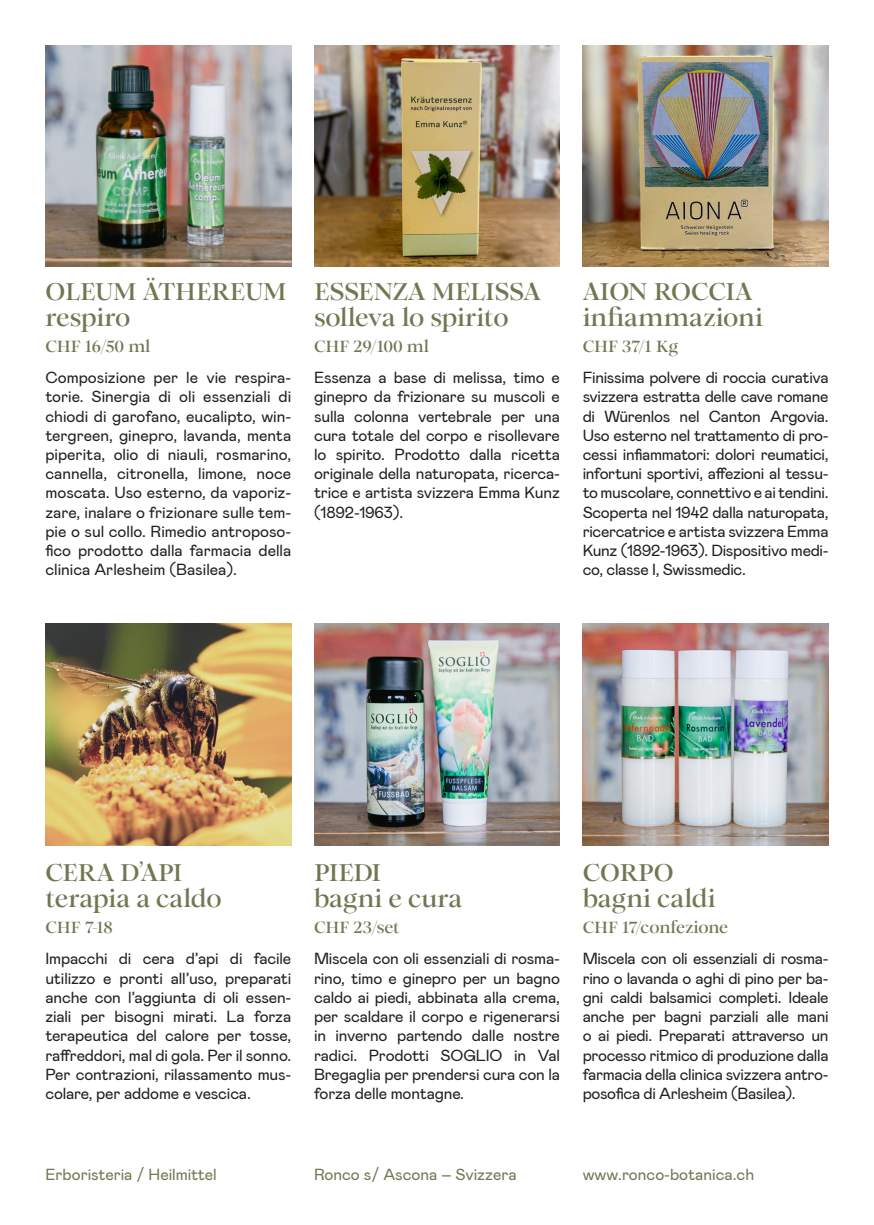
<style>
.page{position:relative;width:874px;height:1225px;background:#fff}
.page>*{position:absolute;margin:0;border:0;box-sizing:border-box;transform-origin:0 0}
.t1{font:24px/26px "Romie Trial Bold";letter-spacing:-.01em;color:#707852}
.t2{font:16px/19.2px "Mabry Pro";letter-spacing:-.01em;color:#231f20;text-align:justify}
.t3{font:16px "Mabry Pro";color:#707852}
.t4{font:16px "Romie Trial Bold";letter-spacing:-.015em;color:#707852}
</style>
<div class="page">
<img style="left:314px;top:624px;width:245px;height:221px">
<img style="left:45px;top:45px;width:246px;height:221px">
<img style="left:45px;top:624px;width:246px;height:221px">
<img style="left:582px;top:45px;width:246px;height:221px">
<img style="left:582px;top:624px;width:246px;height:221px">
<img style="left:314px;top:45px;width:245px;height:221px">
<h1 class="t1" style="left:45px;top:278px;width:243px">OLEUM ÄTHEREUM respiro</h1>
<p class="t4" style="left:45px;top:335px;width:107px">CHF 16/50 ml</p>
<p class="t2" style="left:45px;top:367px;width:247px">Composizione per le vie respira&shy;torie. Sinergia di oli essenziali di chiodi di garofano, eucalipto, win&shy;tergreen, ginepro, lavanda, menta piperita, olio di niauli, rosmarino, cannella, citronella, limone, noce moscata. Uso esterno, da vaporiz&shy;zare, inalare o frizionare sulle tem&shy;pie o sul collo. Rimedio antroposo&shy;fico prodotto dalla farmacia della clinica Arlesheim (Basilea).</p>
<h1 class="t1" style="left:314px;top:278px;width:228px">ESSENZA MELISSA solleva lo spirito</h1>
<p class="t4" style="left:314px;top:335px;width:116px">CHF 29/100 ml</p>
<p class="t2" style="left:314px;top:367px;width:247px">Essenza a base di melissa, timo e ginepro da frizionare su muscoli e sulla colonna vertebrale per una cura totale del corpo e risollevare lo spirito. Prodotto dalla ricetta originale della naturopata, ricerca&shy;trice e artista svizzera Emma Kunz (1892-1963).</p>
<h1 class="t1" style="left:582px;top:278px;width:182px">AION ROCCIA infiammazioni</h1>
<p class="t4" style="left:582px;top:335px;width:97px">CHF 37/1 Kg</p>
<p class="t2" style="left:582px;top:367px;width:247px">Finissima polvere di roccia curativa svizzera estratta delle cave romane di Würenlos nel Canton Argovia.<br>Uso esterno nel trattamento di pro&shy;cessi infiammatori: dolori reumatici, infortuni sportivi, affezioni al tessu&shy;to muscolare, connettivo e ai tendini.<br>Scoperta nel 1942 dalla naturopata, ricercatrice e artista svizzera Emma Kunz (1892-1963). Dispositivo medi&shy;co, classe I, Swissmedic.</p>
<h1 class="t1" style="left:45px;top:859px;width:178px">CERA D’API terapia a caldo</h1>
<p class="t4" style="left:45px;top:916px;width:69px">CHF 7-18</p>
<p class="t2" style="left:45px;top:948px;width:247px">Impacchi di cera d’api di facile utilizzo e pronti all’uso, preparati anche con l’aggiunta di oli essen&shy;ziali per bisogni mirati. La forza terapeutica del calore per tosse, raffreddori, mal di gola. Per il sonno.<br>Per contrazioni, rilassamento mus&shy;colare, per addome e vescica.</p>
<h1 class="t1" style="left:314px;top:859px;width:150px">PIEDI<br>bagni e cura</h1>
<p class="t4" style="left:314px;top:916px;width:87px">CHF 23/set</p>
<p class="t2" style="left:314px;top:948px;width:247px">Miscela con oli essenziali di rosma&shy;rino, timo e ginepro per un bagno caldo ai piedi, abbinata alla crema, per scaldare il corpo e rigenerarsi in inverno partendo dalle nostre radici. Prodotti SOGLIO in Val Bregaglia per prendersi cura con la forza delle montagne.</p>
<h1 class="t1" style="left:582px;top:859px;width:135px">CORPO bagni caldi</h1>
<p class="t4" style="left:582px;top:916px;width:147px">CHF 17/confezione</p>
<p class="t2" style="left:582px;top:948px;width:247px">Miscela con oli essenziali di rosma&shy;rino o lavanda o aghi di pino per ba&shy;gni caldi balsamici completi. Ideale anche per bagni parziali alle mani o ai piedi. Preparati attraverso un processo ritmico di produzione dalla farmacia della clinica svizzera antro&shy;posofica di Arlesheim (Basilea).</p>
<p class="t3" style="left:45px;top:1162px;width:173px">Erboristeria / Heilmittel</p>
<p class="t3" style="left:314px;top:1162px;width:204px">Ronco s/ Ascona – Svizzera</p>
<p class="t3" style="left:582px;top:1162px;width:173px">www.ronco-botanica.ch</p>
</div>
